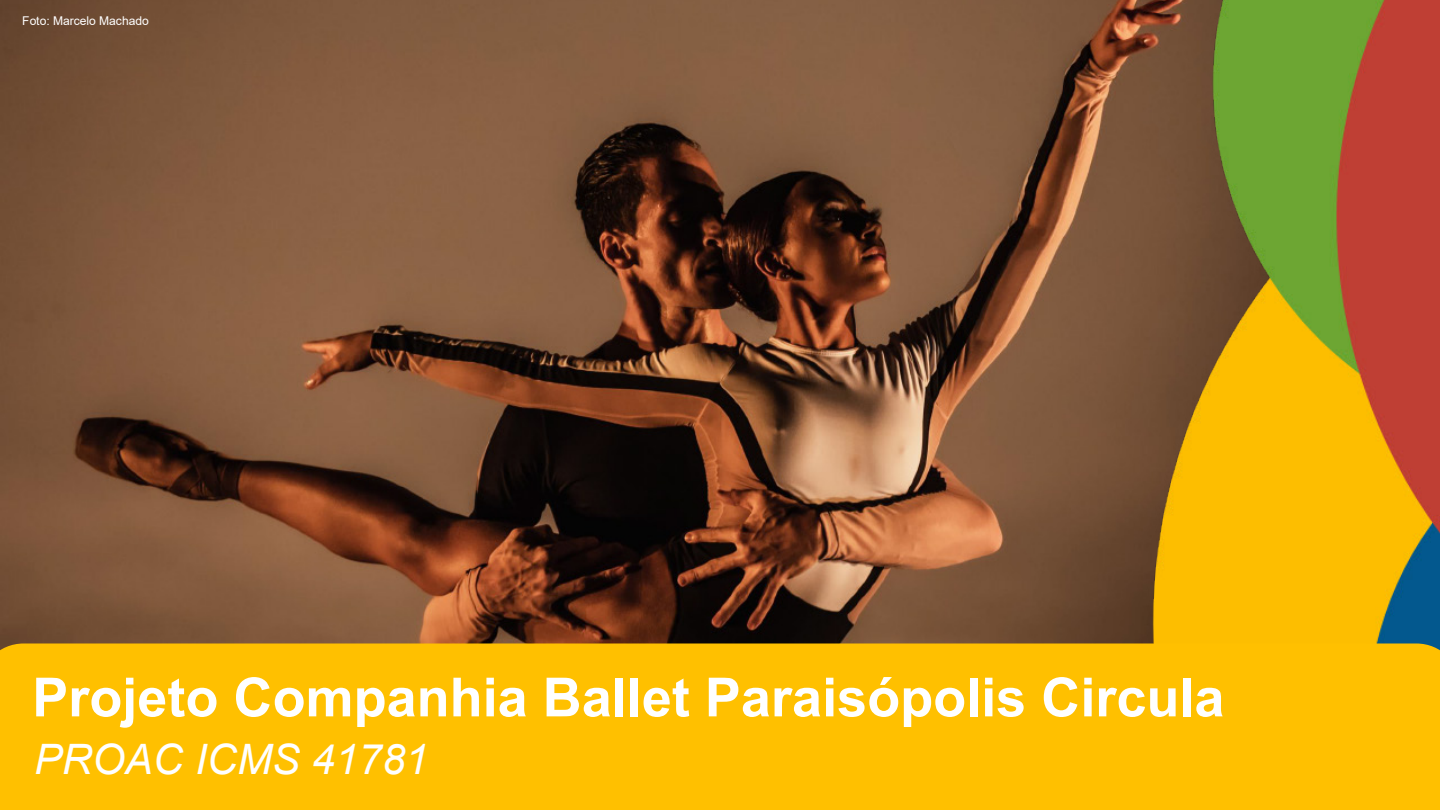
<style>
.page{position:relative;width:1440px;height:810px;background:#fff}
.page>*{position:absolute;margin:0;border:0;box-sizing:border-box;transform-origin:0 0}
.t1{font:700 54px "Arial";color:#fff}
.t2{font:italic 42px "Arial";color:#fff}
.t3{font:12.15px "Arial";letter-spacing:-.005em;color:#fff}
</style>
<div class="page">
<img style="left:0;top:0;width:1440px;height:643px">
<div style="left:0;top:643px;width:1440px;height:167px;background:#ffc000"></div>
<p class="t3" style="left:22px;top:12px;width:128px">Foto: Marcelo Machado</p>
<p class="t1" style="left:32px;top:659px;width:1194px">Projeto Companhia Ballet Paraisópolis Circula</p>
<p class="t2" style="left:34px;top:733px;width:396px">PROAC ICMS 41781</p>
</div>
